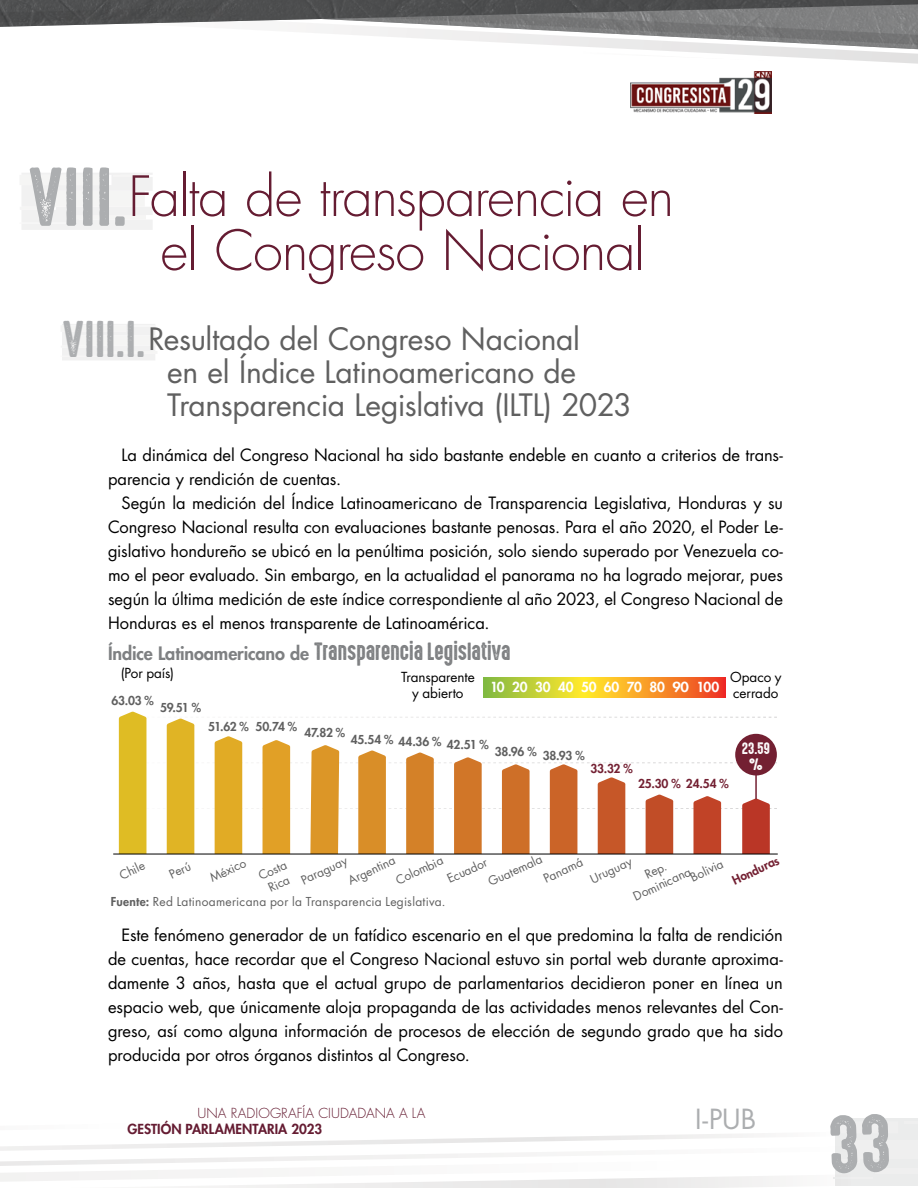
<style>
.page{position:relative;width:918px;height:1188px;background:#fff}
.page>*{position:absolute;margin:0;border:0;box-sizing:border-box;transform-origin:0 0}
.t1{font:300 54px/54px "Futura Std";letter-spacing:-.025em;color:#651c32}
.t2{font:46.5px "High Voltage Rough";color:#acaeb0}
.t3{font:30px/33px "Futura Std";letter-spacing:-.01em;color:#606060}
.t4{font:27px "Futura Std";color:#acaeb0}
.t5{font:22.5px "High Voltage Rough";letter-spacing:-.025em;color:#7e8082}
.t6{font:16.5px/24px "Futura Std";letter-spacing:-.005em;color:#000;text-align:justify}
.t7{font:15px/16.5px "High Voltage Rough";color:#fff;text-align:center}
.t8{font:13.5px/16.5px "Futura Std";letter-spacing:-.005em;color:#000;text-align:center}
.t9{font:300 13.5px "Futura Std";letter-spacing:.005em;color:#651c32}
.t10{font:800 13.5px "Futura Std";letter-spacing:.005em;color:#651c32}
.t11{font:800 13.5px "Futura Std";letter-spacing:-.01em;color:#fff}
.t12{font:12px/15px "Futura Std";letter-spacing:.02em;color:#606060;text-align:center}
.t13{font:800 12px "Futura Std";letter-spacing:-.02em;color:#606060}
.t14{font:800 12px "Futura Std";letter-spacing:-.01em;color:#732032}
.s1{font-family:"High Voltage Rough";font-weight:400;font-size:75px;color:#acaeb0}
.s2{font-family:"Futura Std";font-weight:800;font-size:18px}
.s3{font-weight:800}
</style>
<div class="page">
<div style="left:835px;top:1119px;width:83px;height:67px;background:#ebecec"></div>
<div style="left:834px;top:1121px;width:64px;height:12px;background:#efefef"></div>
<div style="left:853px;top:1140px;width:65px;height:19px;background:#efefef"></div>
<div style="left:875px;top:1169px;width:43px;height:5px;background:#efefef"></div>
<hr style="left:904px;top:1121px;width:14px;height:3px;background:#96989a">
<svg style="left:0;top:0;width:918px;height:64px"></svg>
<img style="left:631px;top:72px;width:140px;height:41px">
<div style="left:61px;top:324px;width:96px;height:36px;background:#f2f2f2"></div>
<div style="left:20px;top:173px;width:132px;height:57px;background:#f2f2f2"></div>
<svg style="left:484px;top:678px;width:242px;height:19px;background:#e1ab2d"></svg>
<svg style="left:113px;top:712px;width:665px;height:142px"></svg>
<div style="left:735px;top:734px;width:42px;height:42px;background:#732032;border-radius:50%"></div>
<hr style="left:113px;top:854px;width:665px;height:1px;background:#000">
<hr style="left:755px;top:773px;width:2px;height:26px;background:#732032">
<svg style="left:0;top:1118px;width:889px;height:70px"></svg>
<h1 class="t1" style="left:160px;top:171px;width:515px;text-indent:-131px"><span class="s1">VIII.</span>Falta de transparencia en el Congreso Nacional</h1>
<h2 class="t2" style="left:64px;top:314px;width:84px">VIII.I.</h2>
<h3 class="t3" style="left:167px;top:323px;width:466px;text-indent:-19px">Resultado del Congreso Nacional<br>en el Índice Latinoamericano de<br>Transparencia Legislativa (ILTL) 2023</h3>
<p class="t6" style="left:108px;top:443px;width:676px;text-indent:13px">La dinámica del Congreso Nacional ha sido bastante endeble en cuanto a criterios de trans&shy;parencia y rendición de cuentas.</p>
<p class="t6" style="left:108px;top:491px;width:677px;text-indent:13px">Según la medición del Índice Latinoamericano de Transparencia Legislativa, Honduras y su Congreso Nacional resulta con evaluaciones bastante penosas. Para el año 2020, el Poder Le&shy;gislativo hondureño se ubicó en la penúltima posición, solo siendo superado por Venezuela co&shy;mo el peor evaluado. Sin embargo, en la actualidad el panorama no ha logrado mejorar, pues según la última medición de este índice correspondiente al año 2023, el Congreso Nacional de Honduras es el menos transparente de Latinoamérica.</p>
<h3 class="t5" style="left:108px;top:639px;width:404px"><span class="s2">Índice Latinoamericano de</span> Transparencia Legislativa</h3>
<p class="t8" style="left:121px;top:665px;width:55px">(Por país)</p>
<p class="t11" style="left:490px;top:678px;width:231px">10 20 30 40 50 60 70 80 90 100</p>
<p class="t8" style="left:401px;top:668px;width:75px">Transparente y abierto</p>
<p class="t8" style="left:730px;top:668px;width:53px;text-align:left">Opaco y cerrado</p>
<p class="t13" style="left:111px;top:693px;width:44px">63.03 %</p>
<p class="t13" style="left:160px;top:700px;width:42px">59.51 %</p>
<p class="t13" style="left:208px;top:719px;width:42px">51.62 %</p>
<p class="t13" style="left:256px;top:719px;width:43px">50.74 %</p>
<p class="t13" style="left:305px;top:725px;width:42px">47.82 %</p>
<p class="t13" style="left:351px;top:732px;width:44px">45.54 %</p>
<p class="t13" style="left:399px;top:734px;width:44px">44.36 %</p>
<p class="t13" style="left:447px;top:737px;width:43px">42.51 %</p>
<p class="t13" style="left:495px;top:744px;width:43px">38.96 %</p>
<p class="t13" style="left:543px;top:748px;width:43px">38.93 %</p>
<p class="t14" style="left:590px;top:761px;width:44px">33.32 %</p>
<p class="t14" style="left:638px;top:776px;width:92px">25.30 % 24.54 %</p>
<p class="t7" style="left:742px;top:740px;width:30px">23.59 %</p>
<p class="t12" style="left:486px;top:876px;width:59px;rotate:-25deg">Guatemala</p>
<p class="t12" style="left:541px;top:872px;width:43px;rotate:-25deg">Panamá</p>
<p class="t12" style="left:688px;top:871px;width:36px;rotate:-25deg">Bolivia</p>
<p class="t14" style="left:730px;top:874px;width:52px;rotate:-25deg">Honduras</p>
<p class="t12" style="left:346px;top:874px;width:52px;rotate:-25deg">Argentina</p>
<p class="t12" style="left:394px;top:874px;width:52px;rotate:-25deg">Colombia</p>
<p class="t12" style="left:299px;top:874px;width:51px;rotate:-25deg">Paraguay</p>
<p class="t12" style="left:588px;top:873px;width:46px;rotate:-25deg">Uruguay</p>
<p class="t12" style="left:445px;top:873px;width:44px;rotate:-25deg">Ecuador</p>
<p class="t12" style="left:207px;top:872px;width:40px;rotate:-25deg">México</p>
<p class="t12" style="left:167px;top:868px;width:24px;rotate:-25deg">Perú</p>
<p class="t12" style="left:117px;top:869px;width:28px;rotate:-25deg">Chile</p>
<p class="t12" style="left:256px;top:870px;width:31px;rotate:-25deg">Costa<br>Rica</p>
<p class="t12" style="left:625px;top:877px;width:63px;rotate:-25deg">Rep.<br>Dominicana</p>
<p class="t12" style="left:111px;top:894px;width:336px"><span class="s3">Fuente:</span> Red Latinoamericana por la Transparencia Legislativa.</p>
<p class="t6" style="left:108px;top:923px;width:677px;text-indent:13px">Este fenómeno generador de un fatídico escenario en el que predomina la falta de rendición de cuentas, hace recordar que el Congreso Nacional estuvo sin portal web durante aproxima&shy;damente 3 años, hasta que el actual grupo de parlamentarios decidieron poner en línea un espacio web, que únicamente aloja propaganda de las actividades menos relevantes del Con&shy;greso, así como alguna información de procesos de elección de segundo grado que ha sido producida por otros órganos distintos al Congreso.</p>
<p class="t9" style="left:197px;top:1105px;width:230px">UNA RADIOGRAFÍA CIUDADANA A LA</p>
<p class="t10" style="left:127px;top:1121px;width:196px">GESTIÓN PARLAMENTARIA 2023</p>
<h3 class="t4" style="left:695px;top:1102px;width:62px">I-PUB</h3>
</div>
